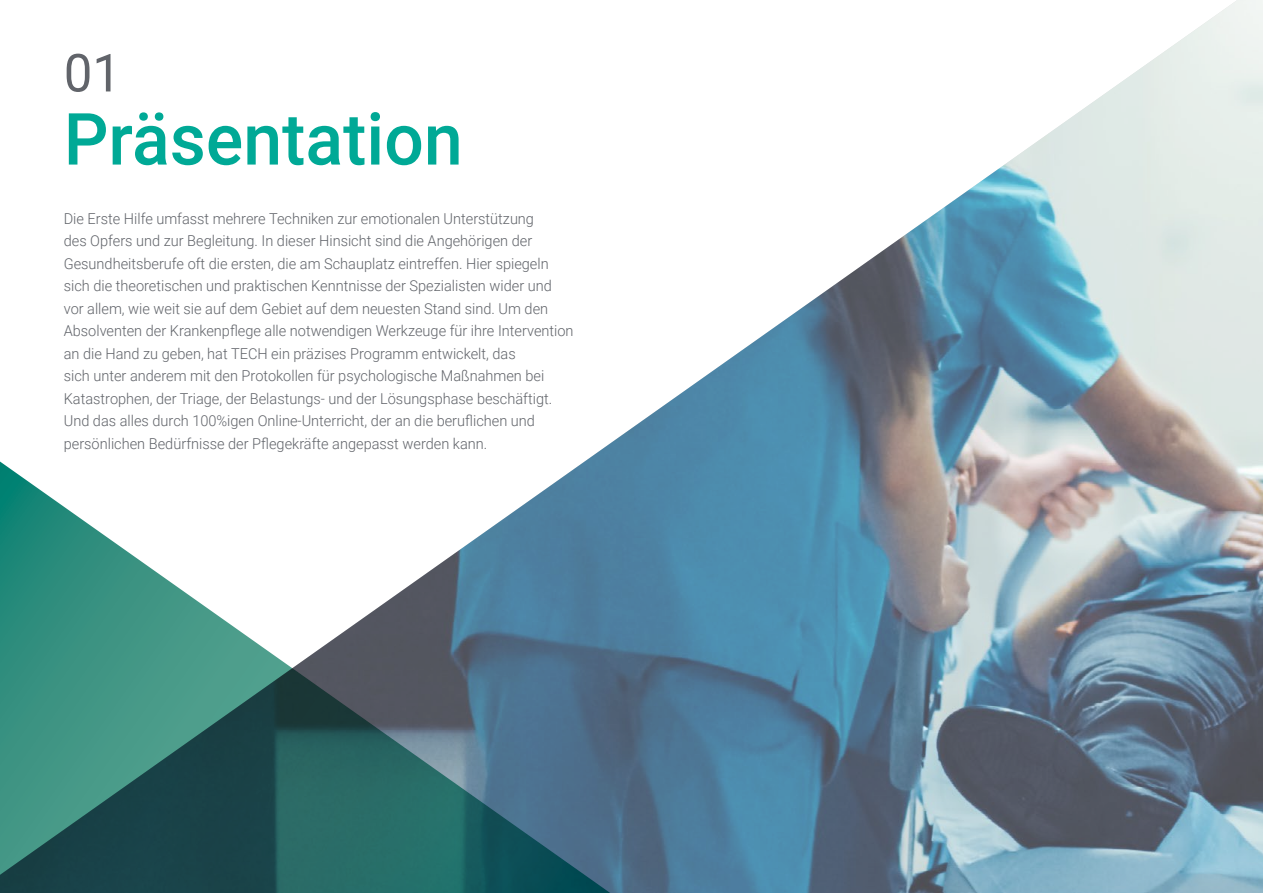
<style>
.page{position:relative;width:1263px;height:893px;background:#fff}
.page>*{position:absolute;margin:0;border:0;box-sizing:border-box;transform-origin:0 0}
.t1{font:500 72px "Roboto";color:#00a996}
.t2{font:52.5px "Roboto";color:#61646a}
.t3{font:300 15px/22.5px "Roboto";color:#61646a}
</style>
<div class="page">
<img style="left:606px;top:0;width:657px;height:893px">
<svg style="left:0;top:446px;width:640px;height:447px"></svg>
<h2 class="t2" style="left:64px;top:36px;width:59px">01</h2>
<h1 class="t1" style="left:64px;top:89px;width:400px">Präsentation</h1>
<p class="t3" style="left:64px;top:207px;width:511px">Die Erste Hilfe umfasst mehrere Techniken zur emotionalen Unterstützung<br>des Opfers und zur Begleitung. In dieser Hinsicht sind die Angehörigen der Gesundheitsberufe oft die ersten, die am Schauplatz eintreffen. Hier spiegeln sich die theoretischen und praktischen Kenntnisse der Spezialisten wider und vor allem, wie weit sie auf dem Gebiet auf dem neuesten Stand sind. Um den Absolventen der Krankenpflege alle notwendigen Werkzeuge für ihre Intervention an die Hand zu geben, hat TECH ein präzises Programm entwickelt, das<br>sich unter anderem mit den Protokollen für psychologische Maßnahmen bei Katastrophen, der Triage, der Belastungs- und der Lösungsphase beschäftigt.<br>Und das alles durch 100%igen Online-Unterricht, der an die beruflichen und persönlichen Bedürfnisse der Pflegekräfte angepasst werden kann.</p>
</div>
